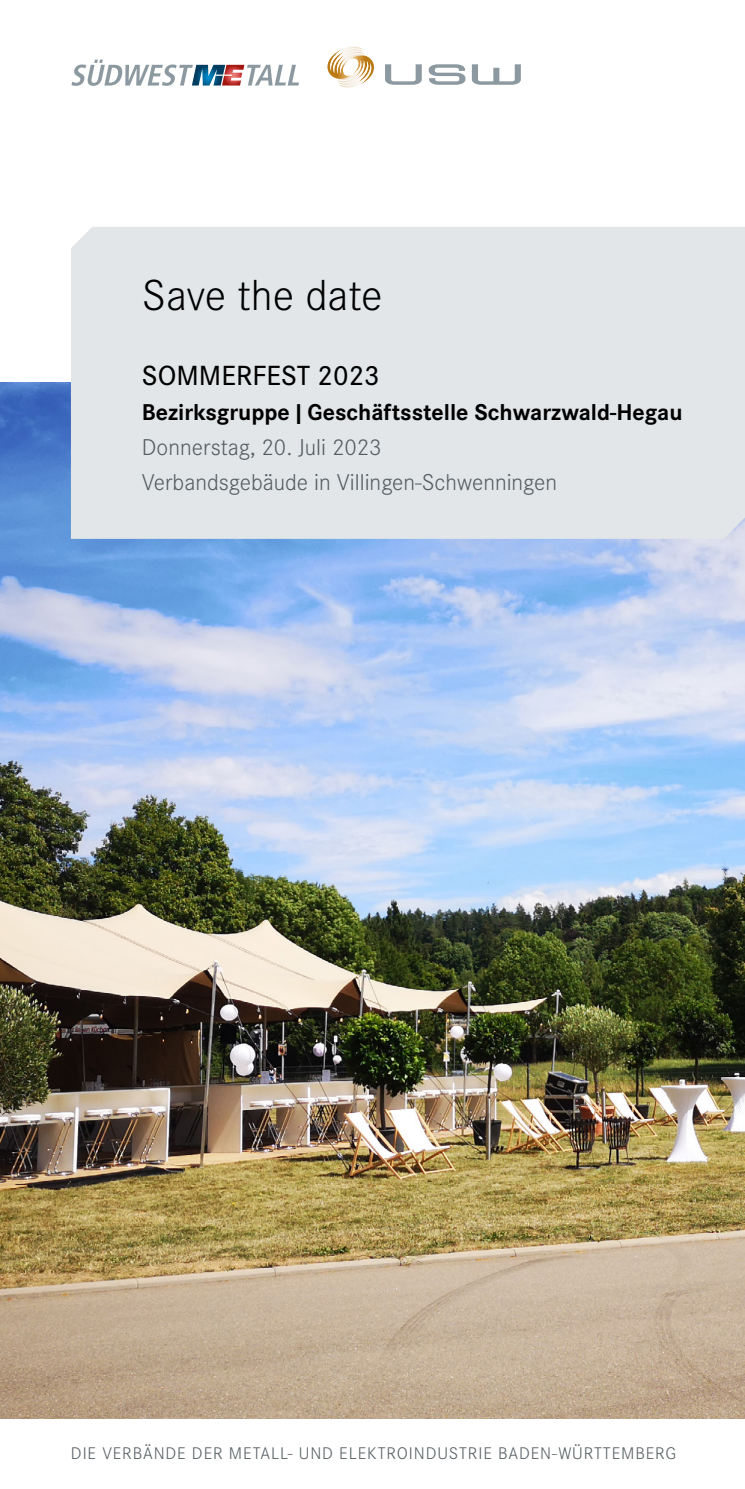
<style>
.page{position:relative;width:745px;height:1489px;background:#fff}
.page>*{position:absolute;margin:0;border:0;box-sizing:border-box;transform-origin:0 0}
.t1{font:300 45px "Corporate S";color:#000}
.t2{font:500 28.75px "Corporate S";color:#000}
.t3{font:300 23.75px/35px "Corporate S";color:#545c60}
.t4{font:700 23.75px "Corporate S";color:#000}
.t5{font:300 17.5px "Corporate S";letter-spacing:.05em;color:#545c60}
</style>
<div class="page">
<img style="left:0;top:383px;width:744px;height:1034px">
<div style="left:71px;top:227px;width:673px;height:312px;background:#e2e6e9"></div>
<svg style="left:71px;top:60px;width:228px;height:26px"></svg>
<svg style="left:428px;top:64px;width:37px;height:21px"></svg>
<svg style="left:471px;top:64px;width:49px;height:21px"></svg>
<svg style="left:327px;top:46px;width:94px;height:42px"></svg>
<h1 class="t1" style="left:142px;top:266px;width:242px">Save the date</h1>
<p class="t2" style="left:142px;top:357px;width:239px">SOMMERFEST 2023</p>
<p class="t4" style="left:142px;top:396px;width:542px">Bezirksgruppe | Geschäftsstelle Schwarzwald-Hegau</p>
<p class="t3" style="left:142px;top:429px;width:416px">Donnerstag, 20. Juli 2023<br>Verbandsgebäude in Villingen-Schwenningen</p>
<p class="t5" style="left:71px;top:1441px;width:606px">DIE VERBÄNDE DER METALL- UND ELEKTROINDUSTRIE BADEN-WÜRTTEMBERG</p>
</div>
